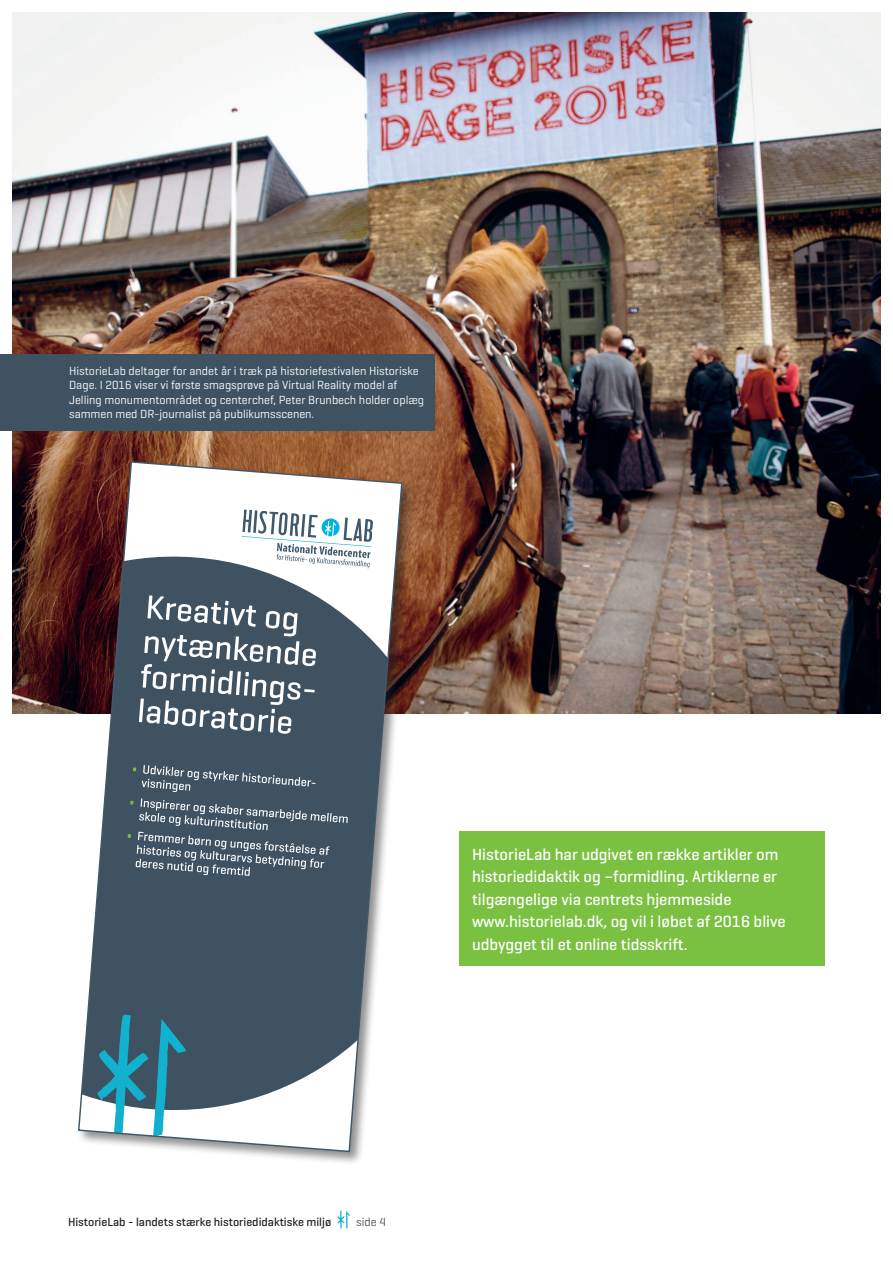
<style>
.page{position:relative;width:893px;height:1263px;background:#fff}
.page>*{position:absolute;margin:0;border:0;box-sizing:border-box;transform-origin:0 0}
.boks{font:500 16.5px/22.5px "Geogrotesque";color:#fff}
.t1{font:12px/14.4px "Geogrotesque";color:#fff}
.t2{font:500 12px "Geogrotesque";color:#231f20}
.t3{font:300 12px "Geogrotesque";color:#231f20}
</style>
<div class="page">
<svg style="left:337px;top:1210px;width:13px;height:18px"></svg>
<div style="left:459px;top:831px;width:366px;height:134px;background:#7ac142"></div>
<img style="left:13px;top:13px;width:867px;height:700px">
<div style="left:76px;top:459px;width:340px;height:707px;background:#231f20;opacity:.5"></div>
<svg style="left:77px;top:460px;width:326px;height:693px"></svg>
<div style="left:0;top:354px;width:435px;height:76px;background:#3e5261"></div>
<p class="t1" style="left:69px;top:363px;width:357px">HistorieLab deltager for andet år i træk på historiefestivalen Historiske Dage. I 2016 viser vi første smagsprøve på Virtual Reality model af Jelling monumentområdet og centerchef, Peter Brunbech holder oplæg sammen med DR-journalist på publikumsscenen.</p>
<p class="boks" style="left:472px;top:842px;width:315px">HistorieLab har udgivet en række artikler om historiedidaktik og –formidling. Artiklerne er tilgængelige via centrets hjemmeside www.historielab.dk, og vil i løbet af 2016 blive udbygget til et online tidsskrift.</p>
<p class="t2" style="left:68px;top:1214px;width:265px">HistorieLab - landets stærke historiedidaktiske miljø</p>
<p class="t3" style="left:356px;top:1214px;width:31px">side 4</p>
</div>
